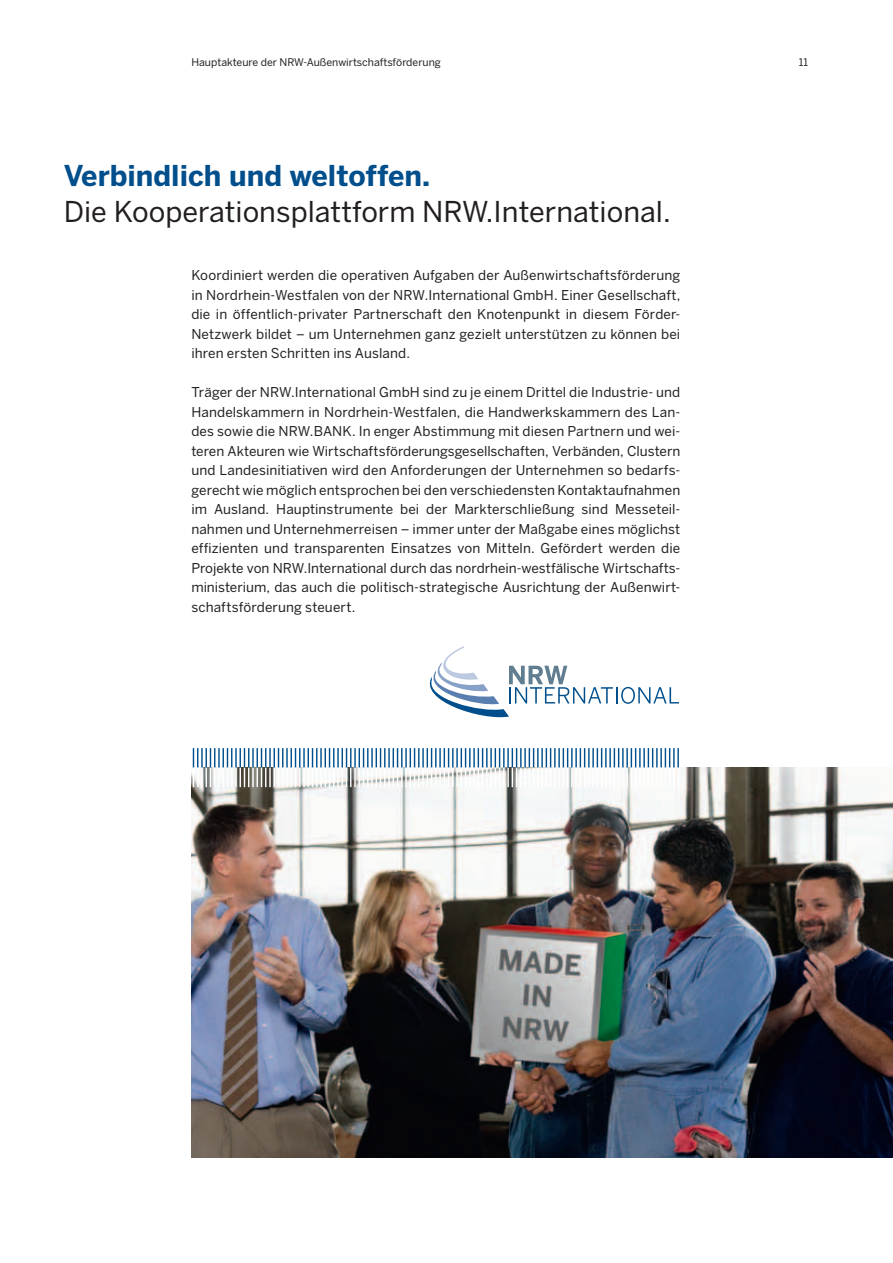
<style>
.page{position:relative;width:893px;height:1263px;background:#fff}
.page>*{position:absolute;margin:0;border:0;box-sizing:border-box;transform-origin:0 0}
.t1{font:28.5px "Benton Sans";color:#231f20}
.t2{font:700 28.5px "Benton Sans";color:#004f8c}
.t3{font:13.5px/19.5px "Benton Sans";letter-spacing:.005em;color:#231f20;text-align:justify}
.t4{font:10.5px "Benton Sans";color:#231f20}
</style>
<div class="page">
<img style="left:191px;top:768px;width:702px;height:390px">
<svg style="left:193px;top:748px;width:486px;height:39px"></svg>
<svg style="left:429px;top:646px;width:250px;height:72px"></svg>
<p class="t4" style="left:191px;top:56px;width:251px">Hauptakteure der NRW-Außenwirtschaftsförderung</p>
<p class="t4" style="left:799px;top:56px;width:11px">11</p>
<h1 class="t2" style="left:64px;top:158px;width:368px">Verbindlich und weltoffen.</h1>
<h1 class="t1" style="left:64px;top:194px;width:608px">Die Kooperationsplattform NRW.International.</h1>
<p class="t3" style="left:191px;top:265px;width:490px">Koordiniert werden die operativen Aufgaben der Außenwirtschaftsförderung in Nordrhein-Westfalen von der NRW.International GmbH. Einer Gesellschaft, die in öffentlich-privater Partnerschaft den Knotenpunkt in diesem Förder-Netzwerk bildet – um Unternehmen ganz gezielt unterstützen zu können bei ihren ersten Schritten ins Ausland.</p>
<p class="t3" style="left:191px;top:382px;width:490px;text-align:left">Träger der NRW.International GmbH sind zu je einem Drittel die Industrie- und Handelskammern in Nordrhein-Westfalen, die Handwerkskammern des Lan&shy;des sowie die NRW.BANK. In enger Abstimmung mit diesen Partnern und wei&shy;teren Akteuren wie Wirtschaftsförderungsgesellschaften, Verbänden, Clustern und Landesinitiativen wird den Anforderungen der Unternehmen so bedarfs&shy;gerecht wie möglich entsprochen bei den verschiedensten Kontaktaufnahmen im Ausland. Hauptinstrumente bei der Markterschließung sind Messeteil&shy;nahmen und Unternehmerreisen – immer unter der Maßgabe eines möglichst effizienten und transparenten Einsatzes von Mitteln. Gefördert werden die Projekte von NRW.International durch das nordrhein-westfälische Wirtschafts&shy;ministerium, das auch die politisch-strategische Ausrichtung der Außenwirt&shy;schaftsförderung steuert.</p>
</div>
